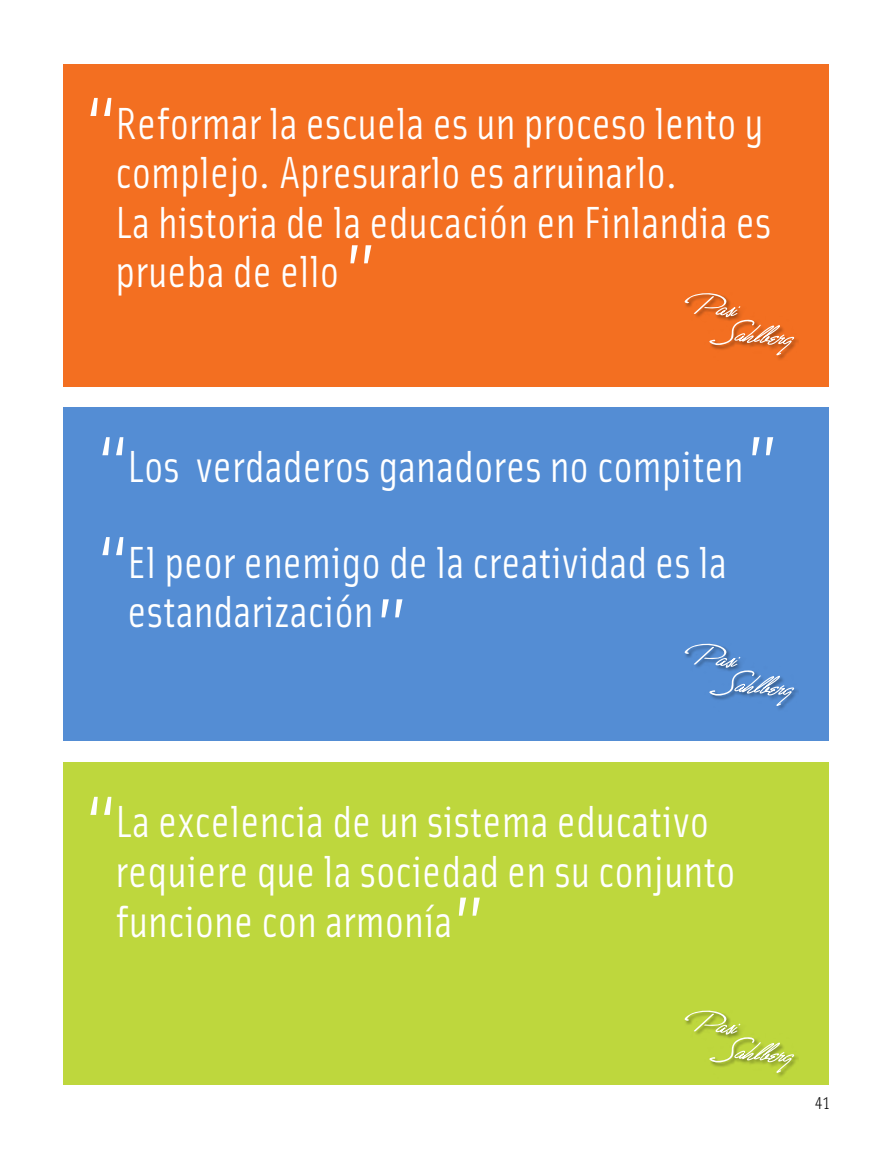
<style>
.page{position:relative;width:893px;height:1149px;background:#fff}
.page>*{position:absolute;margin:0;border:0;box-sizing:border-box;transform-origin:0 0}
.t1{font:73.5px/99.8px "Solex";color:#fff}
.t2{font:45px/49.5px "Solex";color:#fff}
.t3{font:condensed 16.5px "Dynamo Lm Cs Light Mid";color:#000}
.s1{font-size:73.5px}
</style>
<div class="page">
<div style="left:64px;top:64px;width:765px;height:322px;background:#f36f21"></div>
<div style="left:64px;top:407px;width:765px;height:334px;background:#548dd4"></div>
<div style="left:64px;top:762px;width:765px;height:322px;background:#bed73d"></div>
<svg style="left:684px;top:293px;width:112px;height:63px"></svg>
<svg style="left:684px;top:1010px;width:112px;height:63px"></svg>
<svg style="left:684px;top:643px;width:112px;height:63px"></svg>
<h1 class="t1" style="left:87px;top:70px;width:30px">“</h1>
<p class="t2" style="left:116px;top:96px;width:657px">Reformar la escuela es un proceso lento y complejo. Apresurarlo es arruinarlo.<br>La historia de la educación en Finlandia es prueba de ello <span class="s1">”</span></p>
<h1 class="t1" style="left:99px;top:409px;width:30px">“ “</h1>
<p class="t2" style="left:128px;top:417px;width:618px;line-height:95.4px">Los verdaderos ganadores no compiten<br>El peor enemigo de la creatividad es la</p>
<p class="t2" style="left:128px;top:585px;width:248px">estandarización</p>
<h1 class="t1" style="left:378px;top:571px;width:30px">”</h1>
<h1 class="t1" style="left:748px;top:409px;width:30px">”</h1>
<h1 class="t1" style="left:87px;top:769px;width:30px">“</h1>
<p class="t2" style="left:116px;top:795px;width:621px">La excelencia de un sistema educativo requiere que la sociedad en su conjunto funcione con armonía</p>
<h1 class="t1" style="left:455px;top:869px;width:30px">”</h1>
<p class="t3" style="left:815px;top:1093px;width:16px">41</p>
</div>
